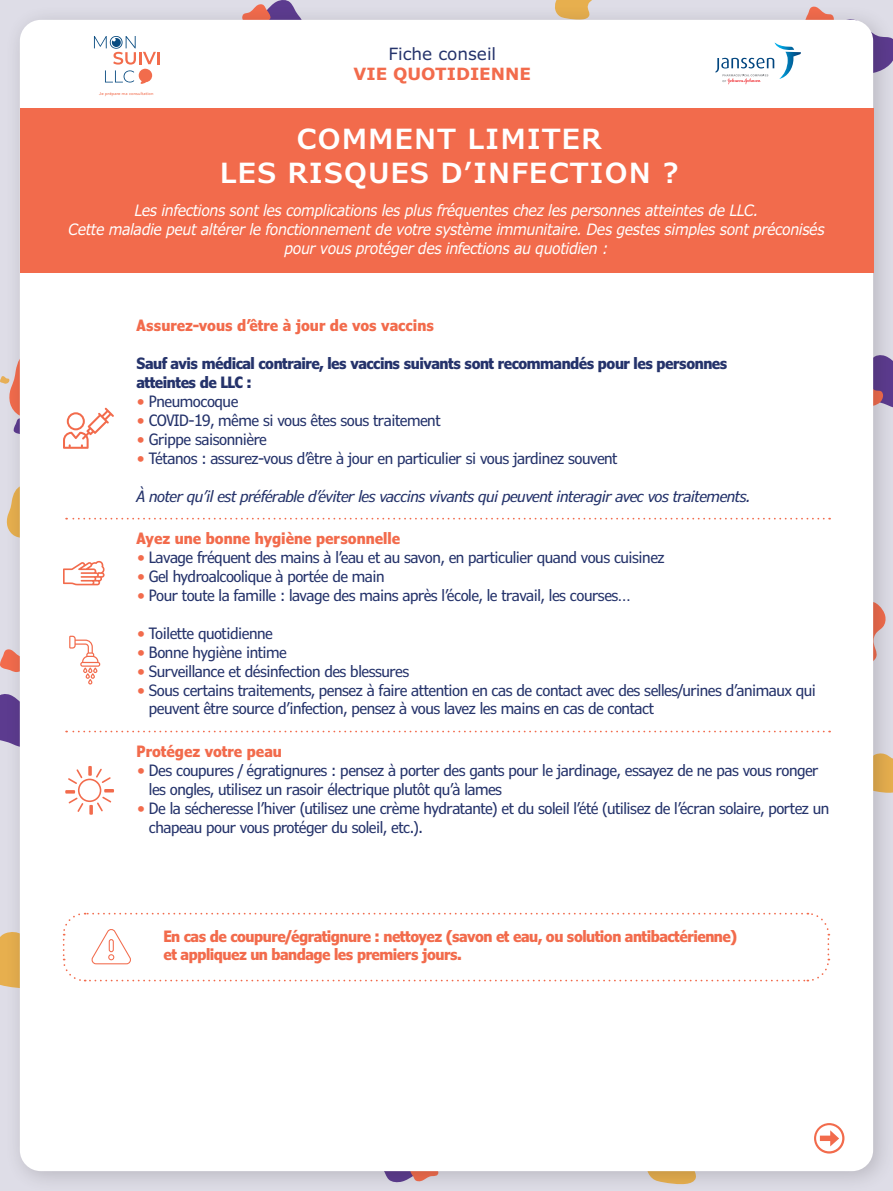
<style>
.page{position:relative;width:893px;height:1191px;background:#fff}
.page>*{position:absolute;margin:0;border:0;box-sizing:border-box;transform-origin:0 0}
.t1{font:600 28px/33.6px "Verdana Pro";letter-spacing:.03em;color:#fff;text-align:center}
.t2{font:700 16.97px "Verdana Pro";color:#f26b4c}
.t3{font:16.97px "Verdana Pro";color:#25336b}
.t4{font:condensed 15.75px/18.9px "Verdana Pro";letter-spacing:-.03em;color:#25336b}
.t5{font:italic 15.75px/18.9px "Verdana Pro";letter-spacing:-.03em;color:#fff;text-align:center;scale:.9 1}
.t6{font:700 condensed 15.75px/18.9px "Verdana Pro";letter-spacing:-.03em;color:#f26b4c}
.t7{font:700 condensed 15.75px/18.9px "Verdana Pro";letter-spacing:-.03em;color:#25336b}
.t8{font:italic condensed 15.75px "Verdana Pro";letter-spacing:-.03em;color:#25336b}
.t9{font:700 condensed 15.75px "Verdana Pro";color:#f26b4c}
.t10{font:500 4.2px "Avenir";letter-spacing:.03em;color:#f26c4c}
.s1{color:#f26b4c}
.s2{font-style:italic;color:#f26b4c}
</style>
<div class="page">
<svg style="left:240px;top:0;width:66px;height:4px"></svg>
<svg style="left:0;top:931px;width:4px;height:57px"></svg>
<svg style="left:555px;top:0;width:39px;height:4px"></svg>
<svg style="left:0;top:693px;width:4px;height:54px"></svg>
<svg style="left:0;top:649px;width:4px;height:23px"></svg>
<div style="left:4px;top:4px;width:889px;height:1187px;background:#231f20;opacity:.2"></div>
<div style="left:20px;top:20px;width:853px;height:1151px;background:#fff;border-radius:21px"></div>
<svg style="left:94px;top:36px;width:66px;height:48px"></svg>
<svg style="left:715px;top:6px;width:178px;height:78px"></svg>
<div style="left:20px;top:108px;width:853px;height:165px;background:#f26b4c"></div>
<svg style="left:814px;top:1123px;width:30px;height:30px"></svg>
<svg style="left:0;top:348px;width:114px;height:101px"></svg>
<svg style="left:63px;top:560px;width:42px;height:25px"></svg>
<svg style="left:69px;top:635px;width:31px;height:49px"></svg>
<svg style="left:62px;top:912px;width:768px;height:70px"></svg>
<svg style="left:65px;top:766px;width:49px;height:48px"></svg>
<svg style="left:6px;top:483px;width:824px;height:58px"></svg>
<svg style="left:66px;top:730px;width:764px;height:2px"></svg>
<p class="t10" style="left:99px;top:90px;width:56px">Je prépare ma consultation</p>
<p class="t3" style="left:388px;top:43px;width:109px">Fiche conseil</p>
<p class="t2" style="left:354px;top:63px;width:179px">VIE QUOTIDIENNE</p>
<h1 class="t1" style="left:220px;top:123px;width:460px">COMMENT LIMITER<br>LES RISQUES D’INFECTION ?</h1>
<p class="t5" style="left:68px;top:201px;width:842px">Les infections sont les complications les plus fréquentes chez les personnes atteintes de LLC.<br>Cette maladie peut altérer le fonctionnement de votre système immunitaire. Des gestes simples sont préconisés pour vous protéger des infections au quotidien :</p>
<p class="t9" style="left:137px;top:315px;width:299px">Assurez-vous d’être à jour de vos vaccins</p>
<p class="t7" style="left:137px;top:354px;width:592px">Sauf avis médical contraire, les vaccins suivants sont recommandés pour les personnes atteintes de LLC :</p>
<p class="t4" style="left:137px;top:392px;width:103px"><span class="s1">•</span> Pneumocoque</p>
<p class="t4" style="left:137px;top:411px;width:306px"><span class="s1">•</span> COVID-19, même si vous êtes sous traitement</p>
<p class="t4" style="left:137px;top:430px;width:132px"><span class="s1">•</span> Grippe saisonnière</p>
<p class="t4" style="left:137px;top:449px;width:483px"><span class="s1">•</span> Tétanos : assurez-vous d’être à jour en particulier si vous jardinez souvent</p>
<p class="t8" style="left:137px;top:486px;width:616px">À noter qu’il est préférable d’éviter les vaccins vivants qui peuvent interagir avec vos traitements.</p>
<p class="t9" style="left:137px;top:528px;width:265px">Ayez une bonne hygiène personnelle</p>
<p class="t4" style="left:137px;top:548px;width:530px"><span class="s2">•</span> Lavage fréquent des mains à l’eau et au savon, en particulier quand vous cuisinez</p>
<p class="t4" style="left:137px;top:567px;width:250px"><span class="s2">•</span> Gel hydroalcoolique à portée de main</p>
<p class="t4" style="left:137px;top:586px;width:496px"><span class="s2">•</span> Pour toute la famille : lavage des mains après l’école, le travail, les courses…</p>
<p class="t4" style="left:137px;top:624px;width:138px"><span class="s2">•</span> Toilette quotidienne</p>
<p class="t4" style="left:137px;top:643px;width:152px"><span class="s2">•</span> Bonne hygiène intime</p>
<p class="t4" style="left:137px;top:661px;width:274px"><span class="s2">•</span> Surveillance et désinfection des blessures</p>
<p class="t4" style="left:149px;top:680px;width:669px;text-indent:-12px"><span class="s2">•</span> Sous certains traitements, pensez à faire attention en cas de contact avec des selles/urines d’animaux qui peuvent être source d’infection, pensez à vous lavez les mains en cas de contact</p>
<p class="t9" style="left:137px;top:741px;width:147px">Protégez votre peau</p>
<p class="t4" style="left:149px;top:761px;width:671px;text-indent:-12px"><span class="s2">•</span> Des coupures / égratignures : pensez à porter des gants pour le jardinage, essayez de ne pas vous ronger les ongles, utilisez un rasoir électrique plutôt qu’à lames</p>
<p class="t4" style="left:149px;top:799px;width:682px;text-indent:-12px"><span class="s2">•</span> De la sécheresse l’hiver (utilisez une crème hydratante) et du soleil l’été (utilisez de l’écran solaire, portez un chapeau pour vous protéger du soleil, etc.).</p>
<p class="t6" style="left:164px;top:926px;width:575px">En cas de coupure/égratignure : nettoyez (savon et eau, ou solution antibactérienne) et appliquez un bandage les premiers jours.</p>
</div>
